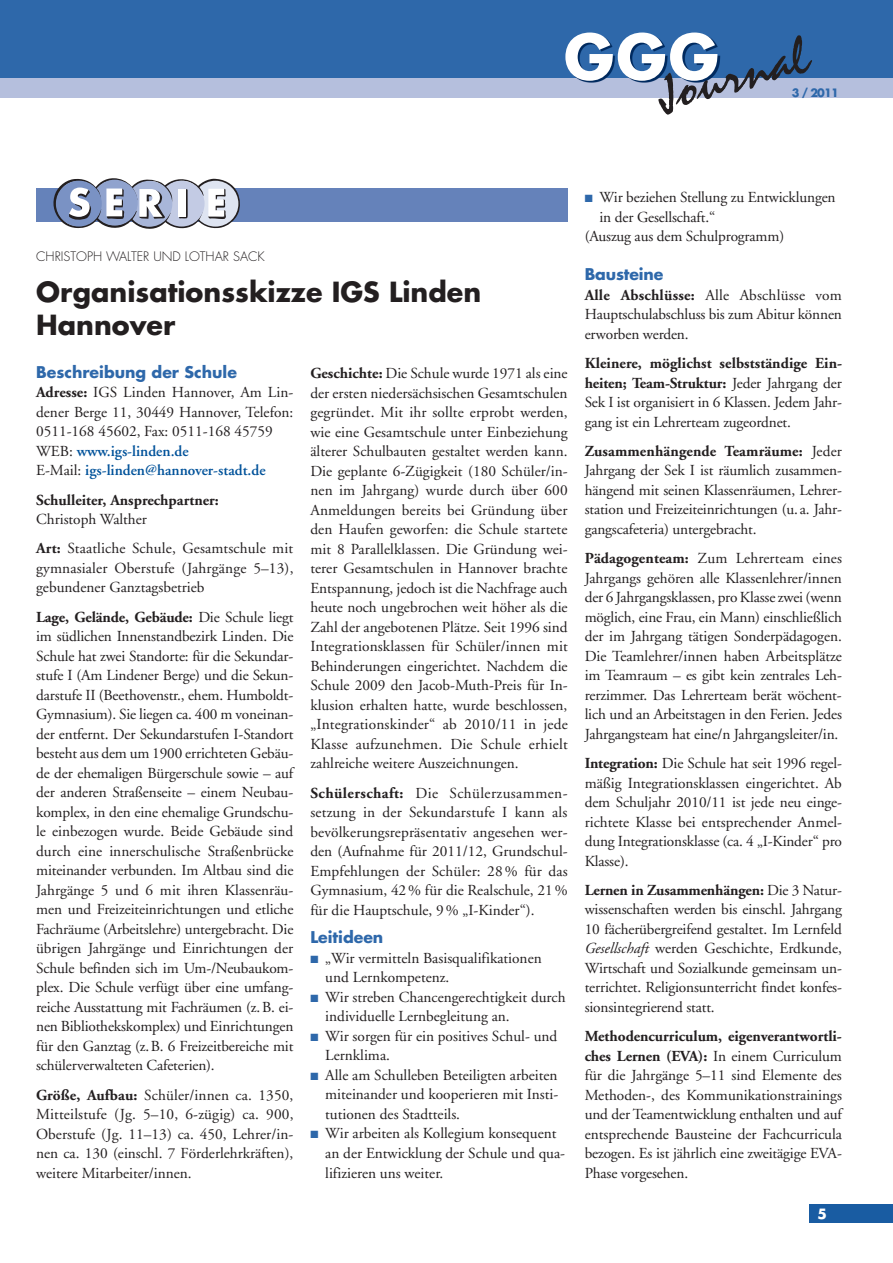
<style>
.page{position:relative;width:893px;height:1263px;background:#fff}
.page>*{position:absolute;margin:0;border:0;box-sizing:border-box;transform-origin:0 0}
.t1{font:700 60px "Futura";color:#fff}
.t2{font:54.75px "Staccato 222 BT";color:#231f20}
.t3{font:700 27px/32.4px "Futura";color:#231f20}
.t4{font:700 15.75px "Futura";color:#2e68aa}
.t5{font:15.3px/19.5px "Adobe Garamond";color:#231f20;text-align:justify}
.t6{font:700 15.3px "Adobe Garamond";color:#231f20}
.t7{font:700 13.8px "Futura";color:#fff}
.t8{font:300 12.75px "Futura";color:#231f20}
.t9{font:700 11.25px "Futura";color:#2e68aa}
.s1{font-weight:700}
.s2{font-weight:600;color:#01529a}
.s3{color:#2e68aa}
.s4{font-style:italic}
</style>
<div class="page">
<div style="left:0;top:0;width:893px;height:79px;background:#2e68aa"></div>
<div style="left:0;top:79px;width:893px;height:19px;background:#b5bfdd"></div>
<div style="left:810px;top:1204px;width:83px;height:19px;background:#195ca2"></div>
<svg style="left:567px;top:35px;width:255px;height:48px"></svg>
<div style="left:36px;top:188px;width:532px;height:34px;background:#6582ba"></div>
<svg style="left:53px;top:178px;width:187px;height:51px;background:#b0b8ca"></svg>
<h1 class="t1" style="left:564px;top:17px;width:157px">GGG</h1>
<h2 class="t2" style="left:649px;top:65px;width:158px;rotate:-15deg">Journal</h2>
<p class="t9" style="left:792px;top:86px;width:48px">3 / 2011</p>
<p class="t8" style="left:36px;top:248px;width:230px">CHRISTOPH WALTER UND LOTHAR SACK</p>
<h3 class="t3" style="left:36px;top:276px;width:447px">Organisationsskizze IGS Linden<br>Hannover</h3>
<p class="t4" style="left:36px;top:361px;width:202px">Beschreibung der Schule</p>
<p class="t5" style="left:36px;top:383px;width:259px;text-align:left"><span class="s1">Adresse:</span> IGS Linden Hannover, Am Lin&shy;dener Berge 11, 30449 Hannover, Telefon:<br>0511-168 45602, Fax: 0511-168 45759<br>WEB: <span class="s2">www.igs-linden.de<br></span>E-Mail: <span class="s2">igs-linden@hannover-stadt.de</span></p>
<p class="t6" style="left:36px;top:491px;width:184px">Schulleiter, Ansprechpartner:</p>
<p class="t5" style="left:36px;top:505px;width:259px;line-height:29.2px">Christoph Walther<br><span class="s1">Art:</span> Staatliche Schule, Gesamtschule mit</p>
<p class="t5" style="left:36px;top:559px;width:259px">gymnasialer Oberstufe (Jahrgänge 5–13), gebundener Ganztagsbetrieb</p>
<p class="t5" style="left:36px;top:607px;width:259px"><span class="s1">Lage, Gelände, Gebäude:</span> Die Schule liegt im südlichen Innenstandbezirk Linden. Die Schule hat zwei Standorte: für die Sekundar&shy;stufe I (Am Lindener Berge) und die Sekun&shy;darstufe II (Beethovenstr., ehem. Humboldt-Gymnasium). Sie liegen ca. 400 m voneinan&shy;der entfernt. Der Sekundarstufen I-Standort besteht aus dem um 1900 errichteten Gebäu&shy;de der ehemaligen Bürgerschule sowie – auf der anderen Straßenseite – einem Neubau&shy;komplex, in den eine ehemalige Grundschu&shy;le einbezogen wurde. Beide Gebäude sind durch eine innerschulische Straßenbrücke miteinander verbunden. Im Altbau sind die Jahrgänge 5 und 6 mit ihren Klassenräu&shy;men und Freizeiteinrichtungen und etliche Fachräume (Arbeitslehre) untergebracht. Die übrigen Jahrgänge und Einrichtungen der Schule befinden sich im Um-/Neubaukom&shy;plex. Die Schule verfügt über eine umfang&shy;reiche Ausstattung mit Fachräumen (z.B. ei&shy;nen Bibliothekskomplex) und Einrichtungen für den Ganztag (z.B. 6 Freizeitbereiche mit schülerverwalteten Cafeterien).</p>
<p class="t5" style="left:36px;top:1085px;width:259px"><span class="s1">Größe, Aufbau:</span> Schüler/innen ca. 1350, Mitteilstufe (Jg. 5–10, 6-zügig) ca. 900, Oberstufe (Jg. 11–13) ca. 450, Lehrer/in&shy;nen ca. 130 (einschl. 7 Förderlehrkräften), weitere Mitarbeiter/innen.</p>
<p class="t5" style="left:310px;top:364px;width:259px"><span class="s1">Geschichte:</span> Die Schule wurde 1971 als eine der ersten niedersächsischen Gesamtschulen gegründet. Mit ihr sollte erprobt werden, wie eine Gesamtschule unter Einbeziehung älterer Schulbauten gestaltet werden kann.<br>Die geplante 6-Zügigkeit (180 Schüler/in&shy;nen im Jahrgang) wurde durch über 600<br>Anmeldungen bereits bei Gründung über den Haufen geworfen: die Schule startete mit 8 Parallelklassen. Die Gründung wei&shy;terer Gesamtschulen in Hannover brachte Entspannung, jedoch ist die Nachfrage auch heute noch ungebrochen weit höher als die Zahl der angebotenen Plätze. Seit 1996 sind Integrationsklassen für Schüler/innen mit Behinderungen eingerichtet. Nachdem die Schule 2009 den Jacob-Muth-Preis für In&shy;klusion erhalten hatte, wurde beschlossen, „Integrationskinder“ ab 2010/11 in jede Klasse aufzunehmen. Die Schule erhielt zahlreiche weitere Auszeichnungen.</p>
<p class="t5" style="left:310px;top:783px;width:259px"><span class="s1">Schülerschaft:</span> Die Schülerzusammen&shy;setzung in der Sekundarstufe I kann als bevölkerungsrepräsentativ angesehen wer&shy;den (Aufnahme für 2011/12, Grundschul-Empfehlungen der Schüler: 28 % für das Gymnasium, 42% für die Realschule, 21% für die Hauptschule, 9% „I-Kinder“).</p>
<p class="t4" style="left:310px;top:927px;width:74px">Leitideen</p>
<p class="t5" style="left:325px;top:949px;width:218px;text-indent:-15px"><span class="s3">■</span> „Wir vermitteln Basisqualifikationen und Lernkompetenz.</p>
<p class="t5" style="left:325px;top:988px;width:242px;text-indent:-15px"><span class="s3">■</span> Wir streben Chancengerechtigkeit durch individuelle Lernbegleitung an.</p>
<p class="t5" style="left:325px;top:1027px;width:234px;text-indent:-15px"><span class="s3">■</span> Wir sorgen für ein positives Schul- und<br>Lernklima.</p>
<p class="t5" style="left:325px;top:1066px;width:235px;text-indent:-15px"><span class="s3">■</span> Alle am Schulleben Beteiligten arbeiten miteinander und kooperieren mit Insti&shy;tutionen des Stadtteils.</p>
<p class="t5" style="left:325px;top:1124px;width:241px;text-align:left;text-indent:-15px"><span class="s3">■</span> Wir arbeiten als Kollegium konsequent an der Entwicklung der Schule und qua&shy;lifizieren uns weiter.</p>
<p class="t5" style="left:585px;top:188px;width:252px"><span class="s3">■</span> Wir beziehen Stellung zu Entwicklungen</p>
<p class="t5" style="left:599px;top:208px;width:117px">in der Gesellschaft.“</p>
<p class="t5" style="left:585px;top:227px;width:201px">(Auszug aus dem Schulprogramm)</p>
<p class="t4" style="left:585px;top:264px;width:80px">Bausteine</p>
<p class="t5" style="left:585px;top:286px;width:259px"><span class="s1">Alle Abschlüsse:</span> Alle Abschlüsse vom Hauptschulabschluss bis zum Abitur können erworben werden.</p>
<p class="t5" style="left:585px;top:354px;width:259px"><span class="s1">Kleinere, möglichst selbstständige Ein&shy;heiten; Team-Struktur:</span> Jeder Jahrgang der Sek I ist organisiert in 6 Klassen. Jedem Jahr&shy;gang ist ein Lehrerteam zugeordnet.</p>
<p class="t5" style="left:585px;top:442px;width:259px"><span class="s1">Zusammenhängende Teamräume:</span> Jeder Jahrgang der Sek I ist räumlich zusammen&shy;hängend mit seinen Klassenräumen, Lehrer&shy;station und Freizeiteinrichtungen (u. a. Jahr&shy;gangscafeteria) untergebracht.</p>
<p class="t5" style="left:585px;top:549px;width:259px"><span class="s1">Pädagogenteam:</span> Zum Lehrerteam eines Jahrgangs gehören alle Klassenlehrer/innen der 6 Jahrgangsklassen, pro Klasse zwei (wenn möglich, eine Frau, ein Mann) einschließlich der im Jahrgang tätigen Sonderpädagogen.<br>Die Teamlehrer/innen haben Arbeitsplätze im Teamraum – es gibt kein zentrales Leh&shy;rerzimmer. Das Lehrerteam berät wöchent&shy;lich und an Arbeitstagen in den Ferien. Jedes Jahrgangsteam hat eine/n Jahrgangsleiter/in.</p>
<p class="t5" style="left:585px;top:754px;width:259px"><span class="s1">Integration:</span> Die Schule hat seit 1996 regel&shy;mäßig Integrationsklassen eingerichtet. Ab dem Schuljahr 2010/11 ist jede neu einge&shy;richtete Klasse bei entsprechender Anmel&shy;dung Integrationsklasse (ca. 4 „I-Kinder“ pro Klasse).</p>
<p class="t5" style="left:585px;top:881px;width:259px"><span class="s1">Lernen in Zusammenhängen:</span> Die 3 Natur&shy;wissenschaften werden bis einschl. Jahrgang 10 fächerübergreifend gestaltet. Im Lernfeld <span class="s4">Gesellschaft</span> werden Geschichte, Erdkunde, Wirtschaft und Sozialkunde gemeinsam un&shy;terrichtet. Religionsunterricht findet konfes&shy;sionsintegrierend statt.</p>
<p class="t5" style="left:585px;top:1027px;width:259px"><span class="s1">Methodencurriculum, eigenverantwortli&shy;ches Lernen (EVA):</span> In einem Curriculum für die Jahrgänge 5–11 sind Elemente des Methoden-, des Kommunikationstrainings und der Teamentwicklung enthalten und auf entsprechende Bausteine der Fachcurricula bezogen. Es ist jährlich eine zweitägige EVA-Phase vorgesehen.</p>
<p class="t7" style="left:817px;top:1205px;width:11px">5</p>
</div>
